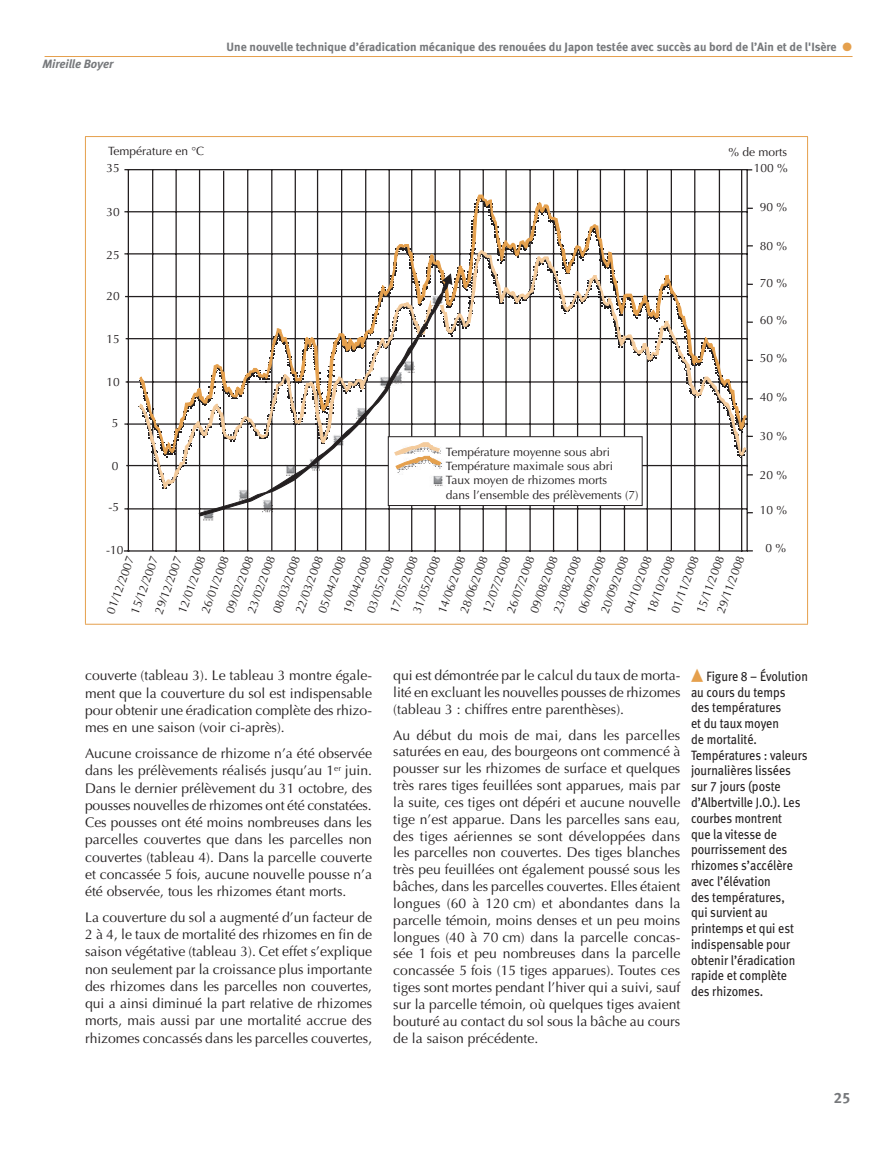
<style>
.page{position:relative;width:893px;height:1149px;background:#fff}
.page>*{position:absolute;margin:0;border:0;box-sizing:border-box;transform-origin:0 0}
.t1{font:15px "Meta Bold LF";color:#76787b}
.Texte_courant{font:13.95px/16.8px "Optima";color:#231f20;text-align:justify}
.Légende_en_marge{font:13.5px/15.8px "Meta Book LF";color:#231f20;scale:.9 1}
.t2{font:12px/14.2px "Optima";color:#231f20}
.Titre_courant_droite{font:12px "Meta Bold LF";color:#76787b}
._00_Folio{font:italic 700 12px "Meta";letter-spacing:-.01em;color:#76787b}
</style>
<div class="page">
<hr style="left:45px;top:56px;width:807px;height:1px;background:#e5a04d">
<hr style="left:85px;top:136px;width:723px;height:1px;background:#e5a04d">
<hr style="left:85px;top:137px;width:1px;height:486px;background:#e5a04d">
<hr style="left:807px;top:137px;width:1px;height:486px;background:#e5a04d">
<hr style="left:85px;top:623px;width:723px;height:1px;background:#e5a04d">
<svg style="left:123px;top:169px;width:630px;height:384px"></svg>
<svg style="left:139px;top:198px;width:607px;height:320px"></svg>
<svg style="left:199px;top:273px;width:253px;height:243px"></svg>
<p class="_00_Folio" style="left:43px;top:57px;width:73px">Mireille Boyer</p>
<p class="Titre_courant_droite" style="left:227px;top:40px;width:611px">Une nouvelle technique d’éradication mécanique des renouées du Japon testée avec succès au bord de l’Ain et de l'Isère</p>
<p class="t2" style="left:108px;top:144px;width:98px">Température en °C</p>
<p class="t2" style="left:728px;top:145px;width:60px">% de morts</p>
<p class="t2" style="left:107px;top:160px;width:15px">35</p>
<p class="t2" style="left:754px;top:160px;width:36px">100 %</p>
<p class="t2" style="left:107px;top:205px;width:15px">30</p>
<p class="t2" style="left:107px;top:247px;width:15px">25</p>
<p class="t2" style="left:107px;top:289px;width:15px">20</p>
<p class="t2" style="left:107px;top:331px;width:15px">15</p>
<p class="t2" style="left:107px;top:374px;width:15px">10</p>
<p class="t2" style="left:112px;top:416px;width:8px">5</p>
<p class="t2" style="left:112px;top:459px;width:8px">0</p>
<p class="t2" style="left:109px;top:499px;width:12px">-5</p>
<p class="t2" style="left:446px;top:444px;width:194px">Température moyenne sous abri<br>Température maximale sous abri<br>Taux moyen de rhizomes morts<br>dans l’ensemble des prélèvements (7)</p>
<p class="t2" style="left:106px;top:542px;width:19px">-10</p>
<p class="t2" style="left:387px;top:610px;width:62px;rotate:-70deg">17/05/2008</p>
<p class="t2" style="left:198px;top:610px;width:62px;rotate:-70deg">26/01/2008</p>
<p class="t2" style="left:457px;top:610px;width:62px;rotate:-70deg">28/06/2008</p>
<p class="t2" style="left:270px;top:610px;width:62px;rotate:-70deg">08/03/2008</p>
<p class="t2" style="left:175px;top:610px;width:62px;rotate:-70deg">12/01/2008</p>
<p class="t2" style="left:364px;top:610px;width:62px;rotate:-70deg">03/05/2008</p>
<p class="t2" style="left:435px;top:610px;width:62px;rotate:-70deg">14/06/2008</p>
<p class="t2" style="left:551px;top:610px;width:62px;rotate:-70deg">23/08/2008</p>
<p class="t2" style="left:223px;top:602px;width:62px;line-height:20.2px;text-indent:-7px;rotate:-70deg">09/02/2008<br>23/02/2008</p>
<p class="t2" style="left:527px;top:610px;width:62px;rotate:-70deg">09/08/2008</p>
<p class="t2" style="left:410px;top:610px;width:62px;rotate:-70deg">31/05/2008</p>
<p class="t2" style="left:340px;top:610px;width:62px;rotate:-70deg">19/04/2008</p>
<p class="t2" style="left:575px;top:610px;width:62px;rotate:-70deg">06/09/2008</p>
<p class="t2" style="left:315px;top:610px;width:62px;rotate:-70deg">05/04/2008</p>
<p class="t2" style="left:480px;top:610px;width:62px;rotate:-70deg">12/07/2008</p>
<p class="t2" style="left:598px;top:610px;width:62px;rotate:-70deg">20/09/2008</p>
<p class="t2" style="left:504px;top:610px;width:62px;rotate:-70deg">26/07/2008</p>
<p class="t2" style="left:691px;top:609px;width:68px;line-height:19px;text-align:center;rotate:-70deg">15/11/2008<br>29/11/2008</p>
<p class="t2" style="left:621px;top:610px;width:62px;rotate:-70deg">04/10/2008</p>
<p class="t2" style="left:292px;top:610px;width:62px;rotate:-70deg">22/03/2008</p>
<p class="t2" style="left:668px;top:610px;width:62px;rotate:-70deg">01/11/2008</p>
<p class="t2" style="left:644px;top:610px;width:62px;rotate:-70deg">18/10/2008</p>
<p class="t2" style="left:104px;top:610px;width:62px;rotate:-70deg">01/12/2007</p>
<p class="t2" style="left:152px;top:610px;width:62px;rotate:-70deg">29/12/2007</p>
<p class="t2" style="left:128px;top:610px;width:62px;rotate:-70deg">15/12/2007</p>
<p class="t2" style="left:760px;top:200px;width:29px">90 %</p>
<p class="t2" style="left:760px;top:239px;width:29px">80 %</p>
<p class="t2" style="left:760px;top:275px;width:29px">70 %</p>
<p class="t2" style="left:760px;top:313px;width:29px">60 %</p>
<p class="t2" style="left:760px;top:350px;width:29px">50 %</p>
<p class="t2" style="left:760px;top:390px;width:29px">40 %</p>
<p class="t2" style="left:760px;top:429px;width:29px">30 %</p>
<p class="t2" style="left:760px;top:468px;width:29px">20 %</p>
<p class="t2" style="left:760px;top:503px;width:29px">10 %</p>
<p class="t2" style="left:765px;top:541px;width:22px">0 %</p>
<p class="Texte_courant" style="left:85px;top:667px;width:289px;line-height:17.2px">couverte (tableau 3). Le tableau 3 montre égale&shy;ment que la couverture du sol est indispensable pour obtenir une éradication complète des rhizo&shy;mes en une saison (voir ci-après).</p>
<p class="Texte_courant" style="left:85px;top:744px;width:289px;line-height:17.2px">Aucune croissance de rhizome n’a été observée dans les prélèvements réalisés jusqu’au 1<sup>er</sup> juin.<br>Dans le dernier prélèvement du 31 octobre, des pousses nouvelles de rhizomes ont été constatées.<br>Ces pousses ont été moins nombreuses dans les parcelles couvertes que dans les parcelles non couvertes (tableau 4). Dans la parcelle couverte et concassée 5 fois, aucune nouvelle pousse n’a été observée, tous les rhizomes étant morts.</p>
<p class="Texte_courant" style="left:85px;top:908px;width:289px;line-height:17.2px">La couverture du sol a augmenté d’un facteur de 2 à 4, le taux de mortalité des rhizomes en fin de saison végétative (tableau 3). Cet effet s’explique non seulement par la croissance plus importante des rhizomes dans les parcelles non couvertes, qui a ainsi diminué la part relative de rhizomes morts, mais aussi par une mortalité accrue des rhizomes concassés dans les parcelles couvertes,</p>
<p class="Texte_courant" style="left:393px;top:667px;width:289px">qui est démontrée par le calcul du taux de morta&shy;lité en excluant les nouvelles pousses de rhizomes (tableau 3 : chiffres entre parenthèses).</p>
<p class="Texte_courant" style="left:393px;top:726px;width:289px">Au début du mois de mai, dans les parcelles saturées en eau, des bourgeons ont commencé à pousser sur les rhizomes de surface et quelques très rares tiges feuillées sont apparues, mais par la suite, ces tiges ont dépéri et aucune nouvelle tige n’est apparue. Dans les parcelles sans eau, des tiges aériennes se sont développées dans les parcelles non couvertes. Des tiges blanches très peu feuillées ont également poussé sous les bâches, dans les parcelles couvertes. Elles étaient longues (60 à 120 cm) et abondantes dans la parcelle témoin, moins denses et un peu moins longues (40 à 70 cm) dans la parcelle concas&shy;sée 1 fois et peu nombreuses dans la parcelle concassée 5 fois (15 tiges apparues). Toutes ces tiges sont mortes pendant l’hiver qui a suivi, sauf sur la parcelle témoin, où quelques tiges avaient bouturé au contact du sol sous la bâche au cours de la saison précédente.</p>
<p class="Légende_en_marge" style="left:691px;top:668px;width:131px;text-indent:15px">Figure 8 – Évolution au cours du temps<br>des températures<br>et du taux moyen<br>de mortalité.<br>Températures : valeurs journalières lissées sur 7 jours (poste d’Albertville J.O.). Les courbes montrent<br>que la vitesse de pourrissement des rhizomes s’accélère avec l’élévation<br>des températures,<br>qui survient au printemps et qui est indispensable pour obtenir l’éradication rapide et complète des rhizomes.</p>
<p class="t1" style="left:834px;top:1088px;width:18px">25</p>
</div>
